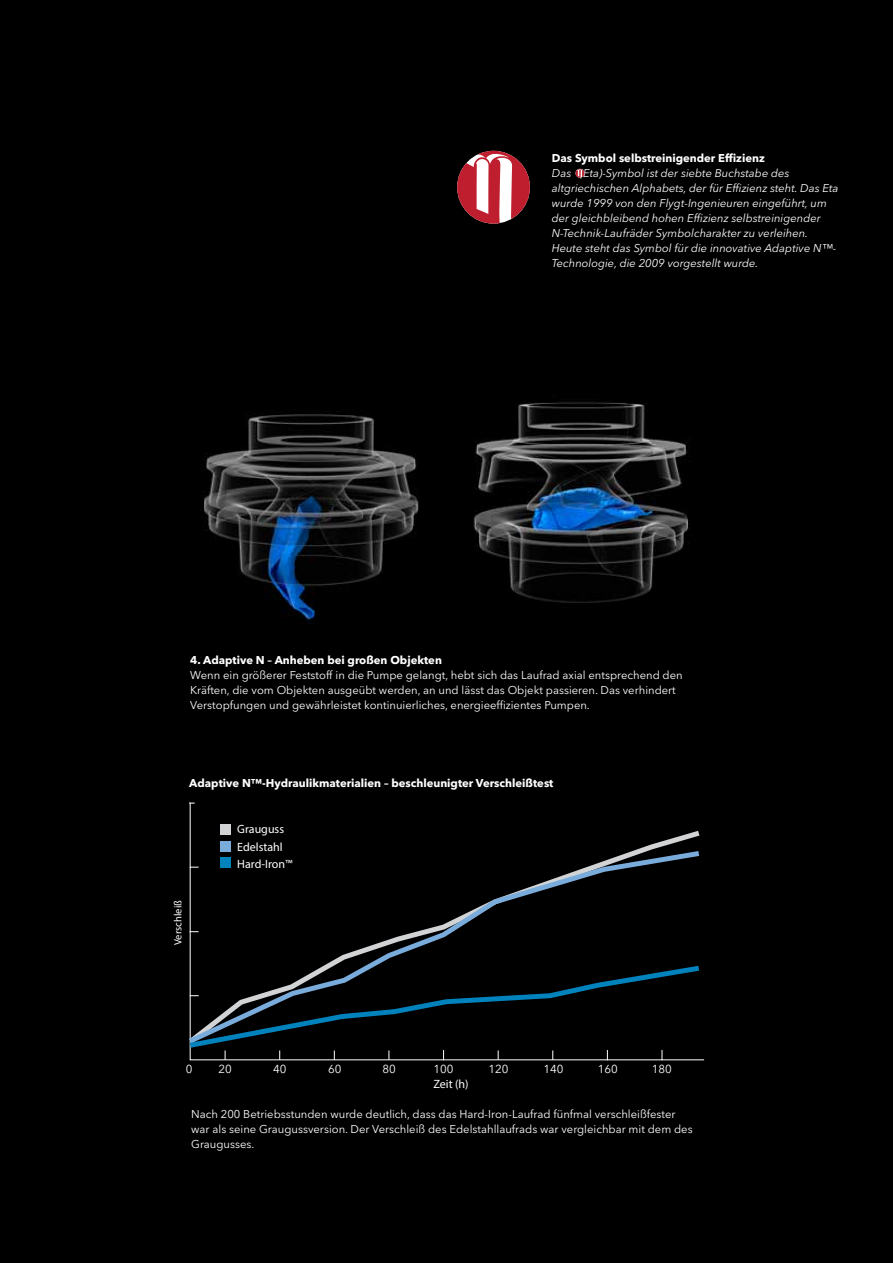
<style>
.page{position:relative;width:893px;height:1263px;background:#000}
.page>*{position:absolute;margin:0;border:0;box-sizing:border-box;transform-origin:0 0}
.t1{font:12px/17.2px "Myriad Pro";color:#fff}
.t2{font:11.55px/18px "Avenir Next LT Pro";color:#fff}
.t3{font:11.25px/15px "Avenir Next LT Pro";color:#fff}
.t4{font:italic 11.25px/15px "Avenir Next LT Pro";color:#fff}
.t5{font:700 11.25px "Avenir Next LT Pro";color:#fff}
.t6{font:10.5px "Myriad Pro";color:#fff}
</style>
<div class="page">
<img style="left:473px;top:402px;width:217px;height:201px">
<svg style="left:189px;top:802px;width:515px;height:259px"></svg>
<svg style="left:189px;top:827px;width:515px;height:21px"></svg>
<svg style="left:189px;top:848px;width:515px;height:114px"></svg>
<svg style="left:189px;top:962px;width:515px;height:89px"></svg>
<div style="left:220px;top:825px;width:10px;height:10px;background:#d1d3d4"></div>
<div style="left:220px;top:841px;width:10px;height:10px;background:#79abdb"></div>
<div style="left:220px;top:857px;width:10px;height:10px;background:#0082bd"></div>
<svg style="left:457px;top:151px;width:73px;height:73px"></svg>
<svg style="left:575px;top:169px;width:9px;height:9px"></svg>
<img style="left:204px;top:414px;width:215px;height:210px">
<div style="left:235px;top:819px;width:92px;height:56px;background:#000"></div>
<p class="t5" style="left:552px;top:151px;width:214px">Das Symbol selbstreinigender Effizienz</p>
<p class="t4" style="left:552px;top:165px;width:288px">Das (Eta)-Symbol ist der siebte Buchstabe des altgriechischen Alphabets, der für Effizienz steht. Das Eta wurde 1999 von den Flygt-Ingenieuren eingeführt, um der gleichbleibend hohen Effizienz selbstreinigender N-Technik-Laufräder Symbolcharakter zu verleihen.<br>Heute steht das Symbol für die innovative Adaptive N™- Technologie, die 2009 vorgestellt wurde.</p>
<p class="t5" style="left:190px;top:653px;width:253px">4. Adaptive N – Anheben bei großen Objekten</p>
<p class="t3" style="left:190px;top:667px;width:494px">Wenn ein größerer Feststoff in die Pumpe gelangt, hebt sich das Laufrad axial entsprechend den<br>Kräften, die vom Objekten ausgeübt werden, an und lässt das Objekt passieren. Das verhindert<br>Verstopfungen und gewährleistet kontinuierliches, energieeffizientes Pumpen.</p>
<p class="t5" style="left:189px;top:776px;width:366px">Adaptive N™-Hydraulikmaterialien – beschleunigter Verschleißtest</p>
<p class="t6" style="left:172px;top:945px;width:46px;rotate:-90deg">Verschleiß</p>
<p class="t2" style="left:169px;top:932px;width:30px;rotate:-90deg">Wear</p>
<p class="t2" style="left:237px;top:820px;width:75px">Grey iron<br>Stainless steel</p>
<p class="t2" style="left:237px;top:854px;width:64px">Hard-Iron™</p>
<p class="t1" style="left:237px;top:821px;width:57px">Grauguss<br>Edelstahl<br>Hard-Iron™</p>
<p class="t2" style="left:186px;top:1060px;width:8px">0</p>
<p class="t2" style="left:273px;top:1060px;width:15px">40</p>
<p class="t2" style="left:218px;top:1060px;width:15px">20</p>
<p class="t2" style="left:328px;top:1060px;width:15px">60</p>
<p class="t2" style="left:383px;top:1060px;width:15px">80</p>
<p class="t2" style="left:434px;top:1060px;width:22px">100</p>
<p class="t2" style="left:488px;top:1060px;width:22px">120</p>
<p class="t2" style="left:544px;top:1060px;width:22px">140</p>
<p class="t2" style="left:598px;top:1060px;width:22px">160</p>
<p class="t2" style="left:652px;top:1060px;width:22px">180</p>
<p class="t2" style="left:423px;top:1075px;width:54px">Time (hrs)</p>
<p class="t1" style="left:433px;top:1075px;width:37px">Zeit (h)</p>
<p class="t3" style="left:191px;top:1106px;width:503px">Nach 200 Betriebsstunden wurde deutlich, dass das Hard-Iron-Laufrad fünfmal verschleißfester war als seine Graugussversion. Der Verschleiß des Edelstahllaufrads war vergleichbar mit dem des<br>Graugusses.</p>
</div>
